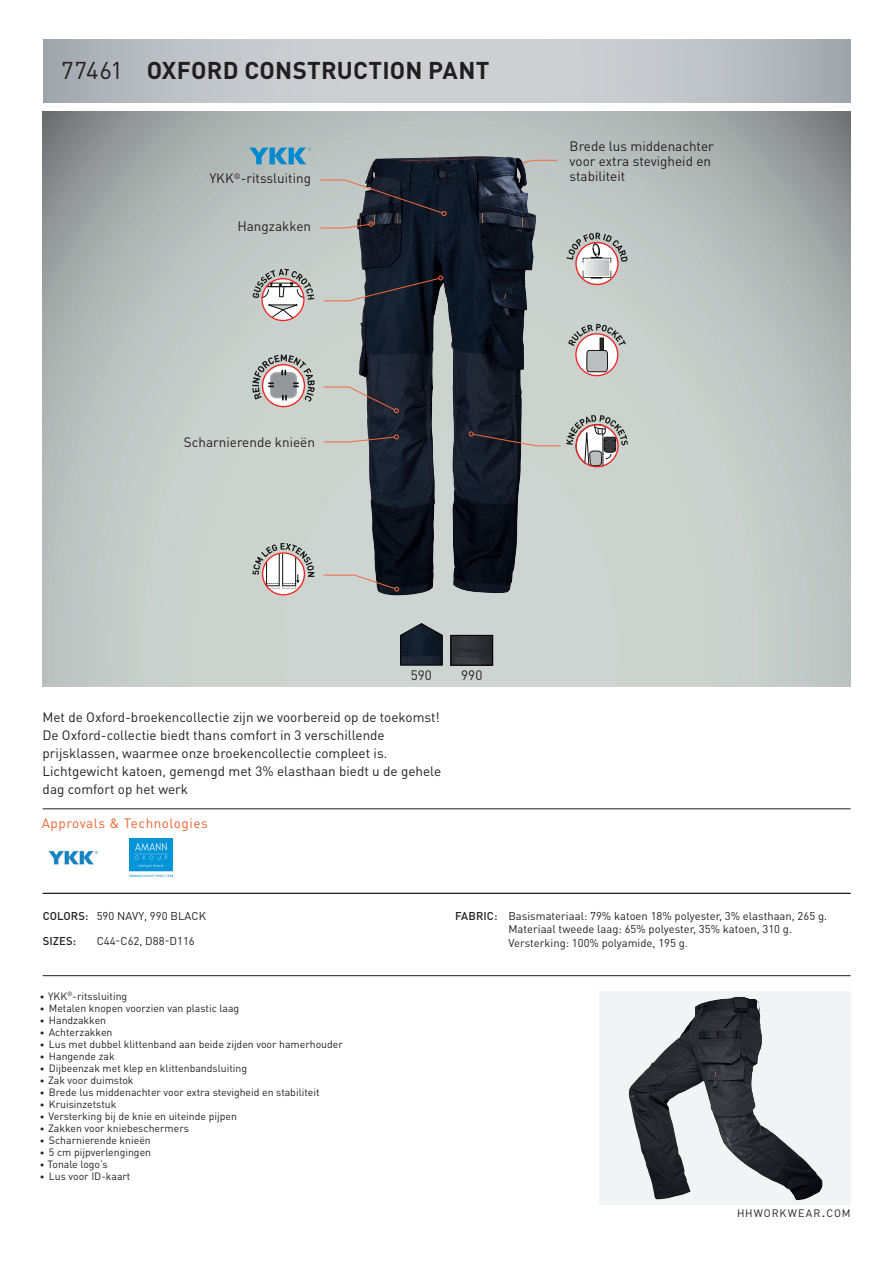
<style>
.page{position:relative;width:893px;height:1263px;background:#fff}
.page>*{position:absolute;margin:0;border:0;box-sizing:border-box;transform-origin:0 0}
.t1{font:700 24px "DINOT";letter-spacing:.01em;color:#231f20}
.t2{font:13.5px/18px "DINOT";color:#231f20}
.t3{font:13.5px "DINOT";letter-spacing:.04em;color:#f16230}
.t4{font:11.25px/13.5px "DINOT";color:#231f20}
.t5{font:500 11.25px "DINOT";letter-spacing:.01em;color:#231f20}
.t6{font:10.65px "DINOT";letter-spacing:.09em;color:#231f20}
.t7{font:10.5px "DINOT";color:#231f20}
.s1{font-weight:400}
.s2{font-weight:500}
.s3{font-size:9px}
.s4{font-size:15.3px}
</style>
<div class="page">
<svg style="left:43px;top:39px;width:808px;height:64px;background:#c0c4c8"></svg>
<hr style="left:43px;top:975px;width:808px;height:1px;background:#231f20">
<hr style="left:43px;top:893px;width:808px;height:1px;background:#231f20">
<hr style="left:43px;top:808px;width:808px;height:1px;background:#231f20">
<svg style="left:599px;top:992px;width:252px;height:213px;fill:#f2f3f4"></svg>
<img style="left:637px;top:997px;width:104px;height:83px">
<img style="left:43px;top:112px;width:808px;height:575px">
<img style="left:357px;top:156px;width:122px;height:282px">
<svg style="left:400px;top:622px;width:43px;height:44px;background:#323a44"></svg>
<img style="left:452px;top:637px;width:39px;height:27px">
<div style="left:450px;top:635px;width:43px;height:31px;border:1px solid #020000"></div>
<svg style="left:249px;top:148px;width:62px;height:16px"></svg>
<svg style="left:323px;top:275px;width:120px;height:27px;background:#5b5e63"></svg>
<svg style="left:323px;top:386px;width:76px;height:27px;background:#88898b"></svg>
<svg style="left:323px;top:434px;width:76px;height:9px"></svg>
<svg style="left:323px;top:574px;width:76px;height:18px"></svg>
<svg style="left:521px;top:159px;width:37px;height:5px"></svg>
<svg style="left:319px;top:179px;width:128px;height:37px;background:#565a60"></svg>
<svg style="left:319px;top:222px;width:55px;height:7px"></svg>
<svg style="left:576px;top:334px;width:42px;height:42px"></svg>
<div style="left:575px;top:333px;width:43px;height:43px;border:1px solid #ec2523;border-radius:50%"></div>
<svg style="left:568px;top:324px;width:58px;height:48px"></svg>
<svg style="left:469px;top:415px;width:159px;height:52px;background:#88898b"></svg>
<div style="left:575px;top:424px;width:44px;height:43px;border:1px solid #ec2523;border-radius:50%"></div>
<svg style="left:253px;top:269px;width:61px;height:50px"></svg>
<div style="left:261px;top:278px;width:44px;height:43px;border:1px solid #ec2523;border-radius:50%"></div>
<svg style="left:263px;top:553px;width:41px;height:42px"></svg>
<svg style="left:253px;top:543px;width:61px;height:46px"></svg>
<div style="left:262px;top:552px;width:43px;height:43px;border:1px solid #ec2523;border-radius:50%"></div>
<svg style="left:263px;top:365px;width:41px;height:42px"></svg>
<div style="left:262px;top:364px;width:43px;height:43px;border:1px solid #ec2523;border-radius:50%"></div>
<svg style="left:252px;top:354px;width:63px;height:48px;background:#b0aaa9"></svg>
<svg style="left:576px;top:243px;width:42px;height:41px"></svg>
<div style="left:575px;top:242px;width:44px;height:43px;border:1px solid #ec2523;border-radius:50%"></div>
<svg style="left:566px;top:233px;width:61px;height:45px"></svg>
<img style="left:48px;top:850px;width:50px;height:15px">
<img style="left:130px;top:839px;width:43px;height:38px">
<h1 class="t1" style="left:61px;top:54px;width:430px"><span class="s1">77461</span> OXFORD CONSTRUCTION PANT</h1>
<p class="t2" style="left:209px;top:169px;width:103px">YKK<sup>®</sup>-ritssluiting</p>
<p class="t2" style="left:237px;top:217px;width:75px">Hangzakken</p>
<p class="t2" style="left:570px;top:138px;width:146px;line-height:15px">Brede lus middenachter voor extra stevigheid en stabiliteit</p>
<p class="t2" style="left:184px;top:432px;width:133px">Scharnierende knieën</p>
<p class="t2" style="left:411px;top:666px;width:23px">590</p>
<p class="t2" style="left:461px;top:666px;width:23px">990</p>
<p class="t2" style="left:42px;top:708px;width:400px">Met de Oxford-broekencollectie zijn we voorbereid op de toekomst!<br>De Oxford-collectie biedt thans comfort in 3 verschillende prijsklassen, waarmee onze broekencollectie compleet is.<br>Lichtgewicht katoen, gemengd met 3% elasthaan biedt u de gehele dag comfort op het werk</p>
<p class="t3" style="left:42px;top:814px;width:167px">Approvals &amp; Technologies</p>
<p class="t4" style="left:43px;top:909px;width:165px"><span class="s2">COLORS:</span> 590 NAVY, 990 BLACK</p>
<p class="t5" style="left:43px;top:933px;width:35px">SIZES:</p>
<p class="t4" style="left:97px;top:934px;width:100px">C44-C62, D88-D116</p>
<p class="t7" style="left:40px;top:989px;width:89px"><span class="s3">•</span> YKK<sup>®</sup>-ritssluiting</p>
<p class="t7" style="left:40px;top:1001px;width:201px"><span class="s3">•</span> Metalen knopen voorzien van plastic laag</p>
<p class="t7" style="left:40px;top:1013px;width:68px"><span class="s3">•</span> Handzakken</p>
<p class="t7" style="left:40px;top:1025px;width:74px"><span class="s3">•</span> Achterzakken</p>
<p class="t7" style="left:40px;top:1037px;width:305px"><span class="s3">•</span> Lus met dubbel klittenband aan beide zijden voor hamerhouder</p>
<p class="t7" style="left:40px;top:1049px;width:76px"><span class="s3">•</span> Hangende zak</p>
<p class="t7" style="left:40px;top:1061px;width:209px"><span class="s3">•</span> Dijbeenzak met klep en klittenbandsluiting</p>
<p class="t7" style="left:40px;top:1073px;width:95px"><span class="s3">•</span> Zak voor duimstok</p>
<p class="t7" style="left:40px;top:1085px;width:281px"><span class="s3">•</span> Brede lus middenachter voor extra stevigheid en stabiliteit</p>
<p class="t7" style="left:40px;top:1097px;width:78px"><span class="s3">•</span> Kruisinzetstuk</p>
<p class="t7" style="left:40px;top:1109px;width:199px"><span class="s3">•</span> Versterking bij de knie en uiteinde pijpen</p>
<p class="t7" style="left:40px;top:1121px;width:151px"><span class="s3">•</span> Zakken voor kniebeschermers</p>
<p class="t7" style="left:40px;top:1133px;width:113px"><span class="s3">•</span> Scharnierende knieën</p>
<p class="t7" style="left:40px;top:1145px;width:113px"><span class="s3">•</span> 5 cm pijpverlengingen</p>
<p class="t7" style="left:40px;top:1157px;width:69px"><span class="s3">•</span> Tonale logo’s</p>
<p class="t7" style="left:40px;top:1169px;width:92px"><span class="s3">•</span> Lus voor ID-kaart</p>
<p class="t4" style="left:508px;top:909px;width:320px;text-indent:-53px"><span class="s2">FABRIC:</span> Basismateriaal: 79% katoen 18% polyester, 3% elasthaan, 265 g.<br>Materiaal tweede laag: 65% polyester, 35% katoen, 310 g.<br>Versterking: 100% polyamide, 195 g.</p>
<p class="t6" style="left:737px;top:1206px;width:115px">HHWORKWEAR<span class="s4">.</span>COM</p>
</div>
